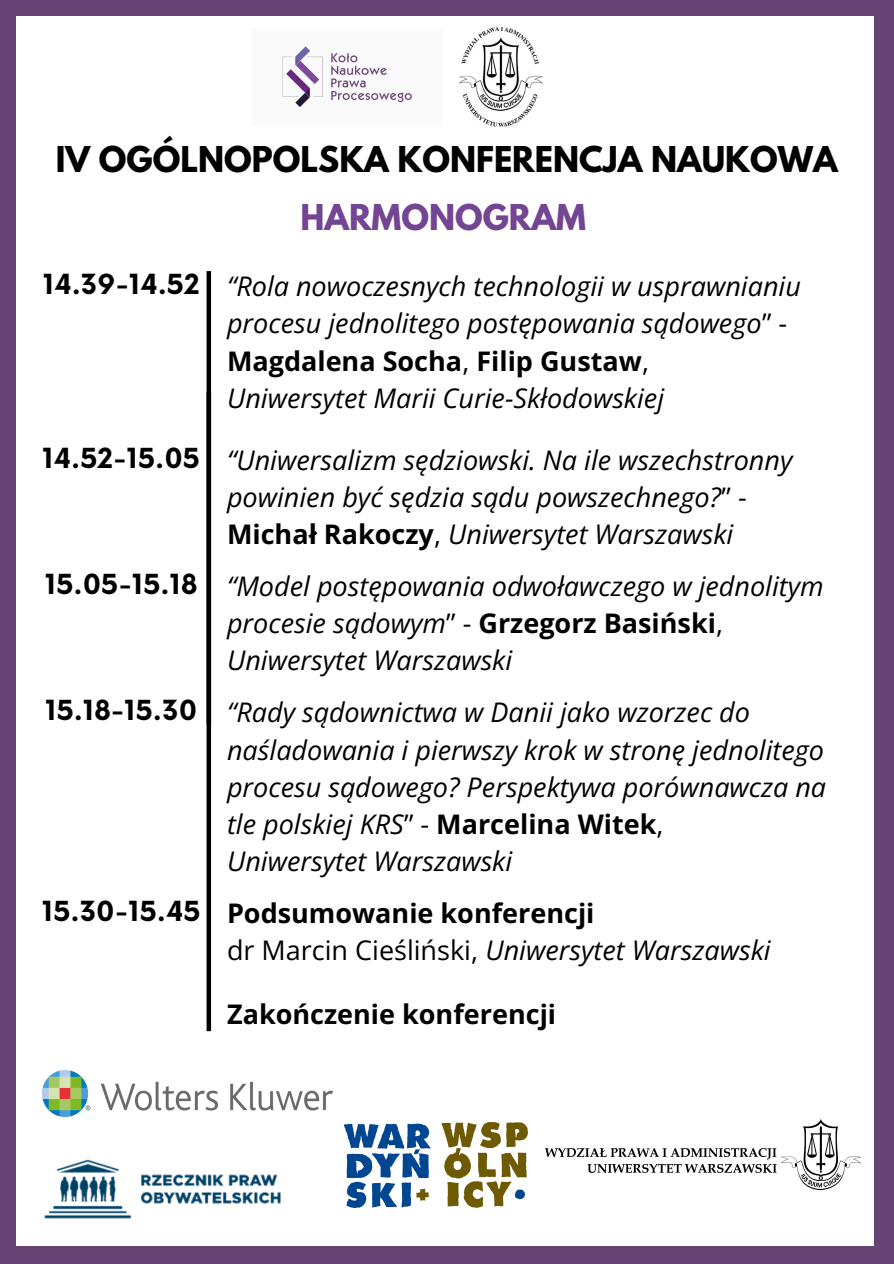
<style>
.page{position:relative;width:894px;height:1264px;background:#fff}
.page>*{position:absolute;margin:0;border:0;box-sizing:border-box;transform-origin:0 0}
.t1{font:700 31.5px "League Spartan";color:#000}
.t2{font:700 31.5px "League Spartan";color:#734592}
.t3{font:italic 27px/37.2px "Open Sans";color:#000}
.t4{font:700 27px "Now";color:#000}
.t5{font:700 27px "Open Sans";color:#000}
.s1{font-style:normal}
.s2{font-weight:700;font-style:normal}
</style>
<div class="page">
<div style="left:0;top:0;width:893px;height:1263px;background:#654374"></div>
<div style="left:16px;top:16px;width:858px;height:1229px;background:#fff"></div>
<img style="left:282px;top:46px;width:130px;height:62px">
<img style="left:459px;top:27px;width:84px;height:100px">
<div style="left:206px;top:271px;width:5px;height:452px;background:#000"></div>
<div style="left:206px;top:392px;width:5px;height:639px;background:#000"></div>
<img style="left:43px;top:1070px;width:289px;height:46px">
<img style="left:345px;top:1122px;width:182px;height:85px">
<img style="left:44px;top:1159px;width:237px;height:60px">
<img style="left:545px;top:1119px;width:316px;height:72px">
<h1 class="t1" style="left:56px;top:144px;width:783px">IV OGÓLNOPOLSKA KONFERENCJA NAUKOWA</h1>
<h1 class="t2" style="left:300px;top:202px;width:287px">HARMONOGRAM</h1>
<h2 class="t4" style="left:43px;top:270px;width:158px">14.39-14.52</h2>
<h2 class="t3" style="left:227px;top:267px;width:575px">“Rola nowoczesnych technologii w usprawnianiu procesu jednolitego postępowania sądowego<span class="s1">” -<br></span><span class="s2">Magdalena Socha</span><span class="s1">,</span> <span class="s2">Filip Gustaw</span><span class="s1">,</span></h2>
<h2 class="t3" style="left:227px;top:378px;width:438px">Uniwersytet Marii Curie-Skłodowskiej</h2>
<h2 class="t4" style="left:43px;top:443px;width:159px">14.52-15.05</h2>
<h2 class="t3" style="left:227px;top:441px;width:566px">“Uniwersalizm sędziowski. Na ile wszechstronny powinien być sędzia sądu powszechnego?<span class="s1">” -<br></span><span class="s2">Michał Rakoczy</span><span class="s1">,</span> Uniwersytet Warszawski</h2>
<p class="t4" style="left:45px;top:569px;width:154px">15.05-15.18</p>
<p class="t4" style="left:45px;top:696px;width:153px">15.18-15.30</p>
<p class="t3" style="left:227px;top:567px;width:598px">“Model postępowania odwoławczego w jednolitym procesie sądowym<span class="s1">” -</span> <span class="s2">Grzegorz Basiński</span><span class="s1">,<br></span>Uniwersytet Warszawski</p>
<p class="t3" style="left:227px;top:693px;width:600px">“Rady sądownictwa w Danii jako wzorzec do naśladowania i pierwszy krok w stronę jednolitego procesu sądowego? Perspektywa porównawcza na tle polskiej KRS<span class="s1">” -</span> <span class="s2">Marcelina Witek</span><span class="s1">,</span></p>
<h2 class="t3" style="left:227px;top:841px;width:287px">Uniwersytet Warszawski</h2>
<p class="t4" style="left:42px;top:896px;width:160px">15.30-15.45</p>
<p class="t5" style="left:227px;top:894px;width:369px">Podsumowanie konferencji</p>
<p class="t3" style="left:227px;top:931px;width:545px"><span class="s1">dr Marcin Cieśliński,</span> Uniwersytet Warszawski</p>
<p class="t5" style="left:227px;top:995px;width:330px">Zakończenie konferencji</p>
</div>
